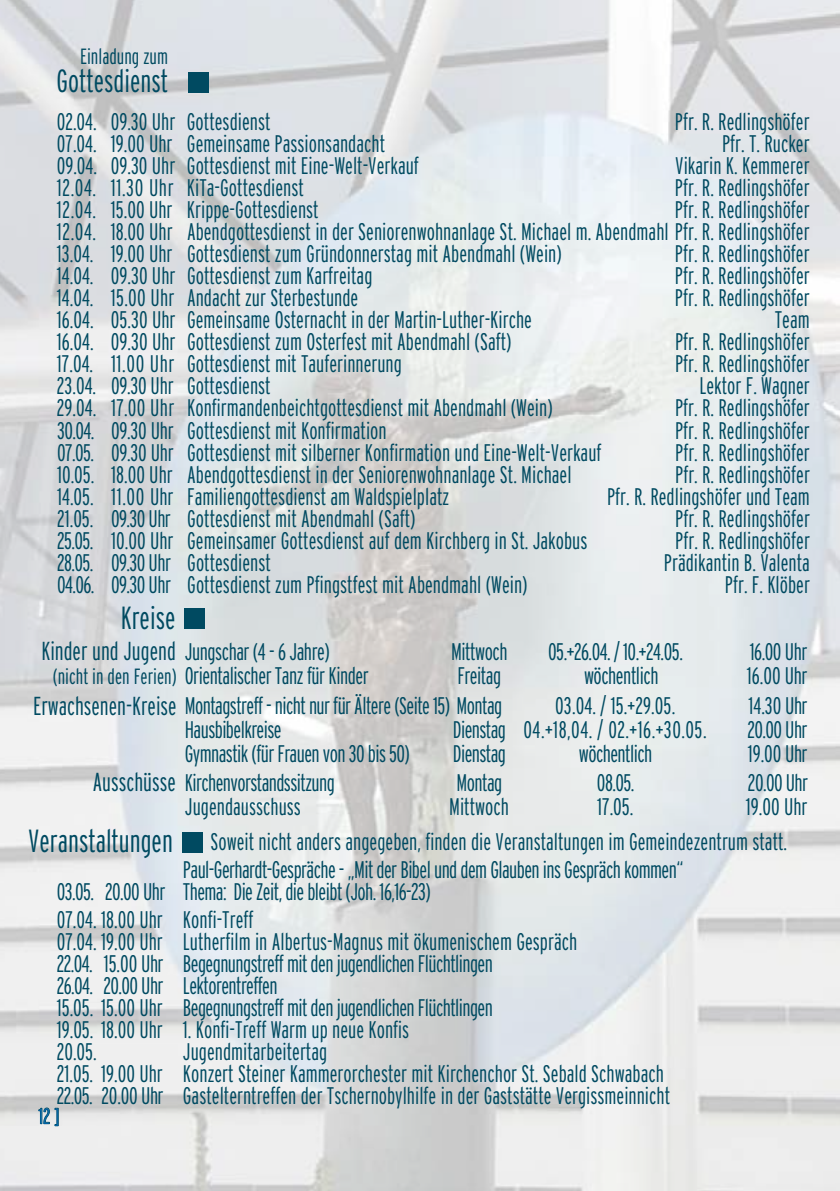
<style>
.page{position:relative;width:840px;height:1191px;background:#fff}
.page>*{position:absolute;margin:0;border:0;box-sizing:border-box;transform-origin:0 0}
.t1{font:300 extra-condensed 32px "Interstate";color:#004a61}
.t2{font:300 extra-condensed 24px/22px "Interstate";color:#004a61}
.t3{font:300 extra-condensed 24px/22px "Interstate";letter-spacing:-.025em;color:#004a61}
.t4{font:300 extra-condensed 24px "Interstate";letter-spacing:-.02em;color:#004a61}
.t5{font:300 extra-condensed 22px "Interstate";color:#004a61}
.t6{font:300 extra-condensed 22px "Interstate";color:#0062a4}
.s1{font-size:26px}
.s2{font-size:22px}
</style>
<div class="page">
<img style="left:0;top:0;width:839px;height:1191px">
<svg style="left:38px;top:1107px;width:21px;height:19px"></svg>
<div style="left:188px;top:72px;width:20px;height:20px;background:#004a61"></div>
<div style="left:185px;top:608px;width:20px;height:21px;background:#004a61"></div>
<div style="left:182px;top:832px;width:20px;height:20px;background:#004a61"></div>
<p class="t5" style="left:80px;top:44px;width:89px">Einladung zum</p>
<h1 class="t1" style="left:57px;top:63px;width:113px">Gottesdienst</h1>
<p class="t2" style="left:57px;top:111px;width:215px">02.04. 09.30 Uhr Gottesdienst</p>
<p class="t2" style="left:674px;top:111px;width:136px">Pfr. R. Redlingshöfer</p>
<p class="t2" style="left:57px;top:133px;width:329px">07.04. 19.00 Uhr Gemeinsame Passionsandacht</p>
<p class="t2" style="left:721px;top:133px;width:89px">Pfr. T. Rucker</p>
<p class="t2" style="left:57px;top:155px;width:363px">09.04. 09.30 Uhr Gottesdienst mit Eine-Welt-Verkauf</p>
<p class="t2" style="left:675px;top:155px;width:136px">Vikarin K. Kemmerer</p>
<p class="t2" style="left:57px;top:177px;width:248px">12.04. 11.30 Uhr KiTa-Gottesdienst</p>
<p class="t2" style="left:674px;top:177px;width:136px">Pfr. R. Redlingshöfer</p>
<p class="t2" style="left:57px;top:199px;width:263px">12.04. 15.00 Uhr Krippe-Gottesdienst</p>
<p class="t2" style="left:57px;top:199px;width:754px;text-align:justify;text-indent:617px">Pfr. R. Redlingshöfer 12.04. 18.00 Uhr Abendgottesdienst in der Seniorenwohnanlage St. Michael m. Abendmahl Pfr. R. Redlingshöfer 13.04. 19.00 Uhr Gottesdienst zum Gründonnerstag mit Abendmahl (Wein)</p>
<p class="t2" style="left:674px;top:243px;width:136px">Pfr. R. Redlingshöfer</p>
<p class="t2" style="left:57px;top:265px;width:317px">14.04. 09.30 Uhr Gottesdienst zum Karfreitag</p>
<p class="t2" style="left:674px;top:265px;width:136px">Pfr. R. Redlingshöfer</p>
<p class="t2" style="left:57px;top:287px;width:303px">14.04. 15.00 Uhr Andacht zur Sterbestunde</p>
<p class="t2" style="left:674px;top:287px;width:136px">Pfr. R. Redlingshöfer</p>
<p class="t2" style="left:57px;top:309px;width:476px">16.04. 05.30 Uhr Gemeinsame Osternacht in der Martin-Luther-Kirche</p>
<p class="t2" style="left:774px;top:309px;width:36px">Team</p>
<p class="t2" style="left:57px;top:331px;width:456px">16.04. 09.30 Uhr Gottesdienst zum Osterfest mit Abendmahl (Saft)</p>
<p class="t2" style="left:674px;top:331px;width:136px">Pfr. R. Redlingshöfer</p>
<p class="t2" style="left:57px;top:353px;width:346px">17.04. 11.00 Uhr Gottesdienst mit Tauferinnerung</p>
<p class="t2" style="left:674px;top:353px;width:136px">Pfr. R. Redlingshöfer</p>
<p class="t2" style="left:57px;top:375px;width:215px">23.04. 09.30 Uhr Gottesdienst</p>
<p class="t2" style="left:699px;top:375px;width:112px">Lektor F. Wagner</p>
<p class="t2" style="left:57px;top:397px;width:497px">29.04. 17.00 Uhr Konfirmandenbeichtgottesdienst mit Abendmahl (Wein)</p>
<p class="t2" style="left:674px;top:397px;width:136px">Pfr. R. Redlingshöfer</p>
<p class="t2" style="left:57px;top:419px;width:331px">30.04. 09.30 Uhr Gottesdienst mit Konfirmation</p>
<p class="t2" style="left:674px;top:419px;width:136px">Pfr. R. Redlingshöfer</p>
<p class="t2" style="left:57px;top:441px;width:545px">07.05. 09.30 Uhr Gottesdienst mit silberner Konfirmation und Eine-Welt-Verkauf</p>
<p class="t2" style="left:674px;top:441px;width:136px">Pfr. R. Redlingshöfer</p>
<p class="t2" style="left:57px;top:463px;width:516px">10.05. 18.00 Uhr Abendgottesdienst in der Seniorenwohnanlage St. Michael</p>
<p class="t2" style="left:674px;top:463px;width:136px">Pfr. R. Redlingshöfer</p>
<p class="t2" style="left:57px;top:485px;width:393px">14.05. 11.00 Uhr Familiengottesdienst am Waldspielplatz</p>
<p class="t2" style="left:606px;top:485px;width:204px">Pfr. R. Redlingshöfer und Team</p>
<p class="t2" style="left:57px;top:507px;width:360px">21.05. 09.30 Uhr Gottesdienst mit Abendmahl (Saft)</p>
<p class="t2" style="left:674px;top:507px;width:136px">Pfr. R. Redlingshöfer</p>
<p class="t2" style="left:57px;top:529px;width:531px">25.05. 10.00 Uhr Gemeinsamer Gottesdienst auf dem Kirchberg in St. Jakobus</p>
<p class="t2" style="left:674px;top:529px;width:136px">Pfr. R. Redlingshöfer</p>
<p class="t2" style="left:57px;top:551px;width:215px">28.05. 09.30 Uhr Gottesdienst</p>
<p class="t2" style="left:663px;top:551px;width:147px">Prädikantin B. Valenta</p>
<p class="t2" style="left:57px;top:573px;width:471px">04.06. 09.30 Uhr Gottesdienst zum Pfingstfest mit Abendmahl (Wein)</p>
<p class="t2" style="left:724px;top:573px;width:86px">Pfr. F. Klöber</p>
<h1 class="t1" style="left:121px;top:599px;width:56px">Kreise</h1>
<p class="t4" style="left:41px;top:638px;width:290px"><span class="s1">Kinder und Jugend</span> Jungschar (4 - 6 Jahre)</p>
<p class="t3" style="left:33px;top:694px;width:470px"><span class="s1">Erwachsenen-Kreise</span> Montagstreff - nicht nur für Ältere (Seite 15) Montag</p>
<p class="t4" style="left:451px;top:638px;width:58px">Mittwoch</p>
<p class="t4" style="left:548px;top:638px;width:136px">05.+26.04. / 10.+24.05.</p>
<p class="t2" style="left:749px;top:640px;width:59px">16.00 Uhr</p>
<p class="t4" style="left:53px;top:662px;width:317px"><span class="s2">(nicht in den Ferien)</span> Orientalischer Tanz für Kinder</p>
<p class="t4" style="left:457px;top:662px;width:45px">Freitag</p>
<p class="t4" style="left:583px;top:662px;width:76px">wöchentlich</p>
<p class="t2" style="left:746px;top:664px;width:62px">16.00 Uhr</p>
<p class="t2" style="left:555px;top:694px;width:121px">03.04. / 15.+29.05.</p>
<p class="t2" style="left:748px;top:694px;width:60px">14.30 Uhr</p>
<p class="t3" style="left:185px;top:718px;width:98px">Hausbibelkreise</p>
<p class="t2" style="left:452px;top:718px;width:255px">Dienstag 04.+18,04. / 02.+16.+30.05.</p>
<p class="t2" style="left:747px;top:718px;width:62px">20.00 Uhr</p>
<p class="t3" style="left:185px;top:742px;width:226px">Gymnastik (für Frauen von 30 bis 50)</p>
<p class="t3" style="left:452px;top:742px;width:55px">Dienstag</p>
<p class="t3" style="left:578px;top:742px;width:75px">wöchentlich</p>
<p class="t2" style="left:747px;top:742px;width:61px">19.00 Uhr</p>
<p class="t2" style="left:456px;top:772px;width:47px">Montag</p>
<p class="t2" style="left:596px;top:772px;width:39px">08.05.</p>
<p class="t2" style="left:747px;top:772px;width:62px">20.00 Uhr</p>
<p class="t2" style="left:185px;top:796px;width:118px">Jugendausschuss</p>
<p class="t2" style="left:449px;top:796px;width:61px">Mittwoch</p>
<p class="t2" style="left:596px;top:796px;width:38px">17.05.</p>
<p class="t3" style="left:93px;top:772px;width:243px"><span class="s1">Ausschüsse</span> Kirchenvorstandssitzung</p>
<h1 class="t1" style="left:28px;top:822px;width:146px">Veranstaltungen</h1>
<p class="t2" style="left:210px;top:789px;width:598px;line-height:35px;text-indent:535px">19.00 Uhr<br>Soweit nicht anders angegeben, finden die Veranstaltungen im Gemeindezentrum statt.</p>
<p class="t3" style="left:57px;top:858px;width:627px;text-indent:126px">Paul-Gerhardt-Gespräche - „Mit der Bibel und dem Glauben ins Gespräch kommen“<br>03.05. 20.00 Uhr Thema: Die Zeit, die bleibt (Joh. 16,16-23)</p>
<p class="t3" style="left:57px;top:908px;width:521px">07.04. 18.00 Uhr Konfi-Treff<br>07.04. 19.00 Uhr Lutherfilm in Albertus-Magnus mit ökumenischem Gespräch 22.04. 15.00 Uhr Begegnungstreff mit den jugendlichen Flüchtlingen<br>26.04. 20.00 Uhr Lektorentreffen<br>15.05. 15.00 Uhr Begegnungstreff mit den jugendlichen Flüchtlingen<br>19.05. 18.00 Uhr 1. Konfi-Treff Warm up neue Konfis<br>20.05.</p>
<p class="t2" style="left:57px;top:1040px;width:614px;text-indent:126px">Jugendmitarbeitertag<br>21.05. 19.00 Uhr Konzert Steiner Kammerorchester mit Kirchenchor St. Sebald Schwabach<br>22.05. 20.00 Uhr Gastelterntreffen der Tschernobylhilfe in der Gaststätte Vergissmeinnicht</p>
<p class="t6" style="left:39px;top:1103px;width:22px">12 ]</p>
</div>
